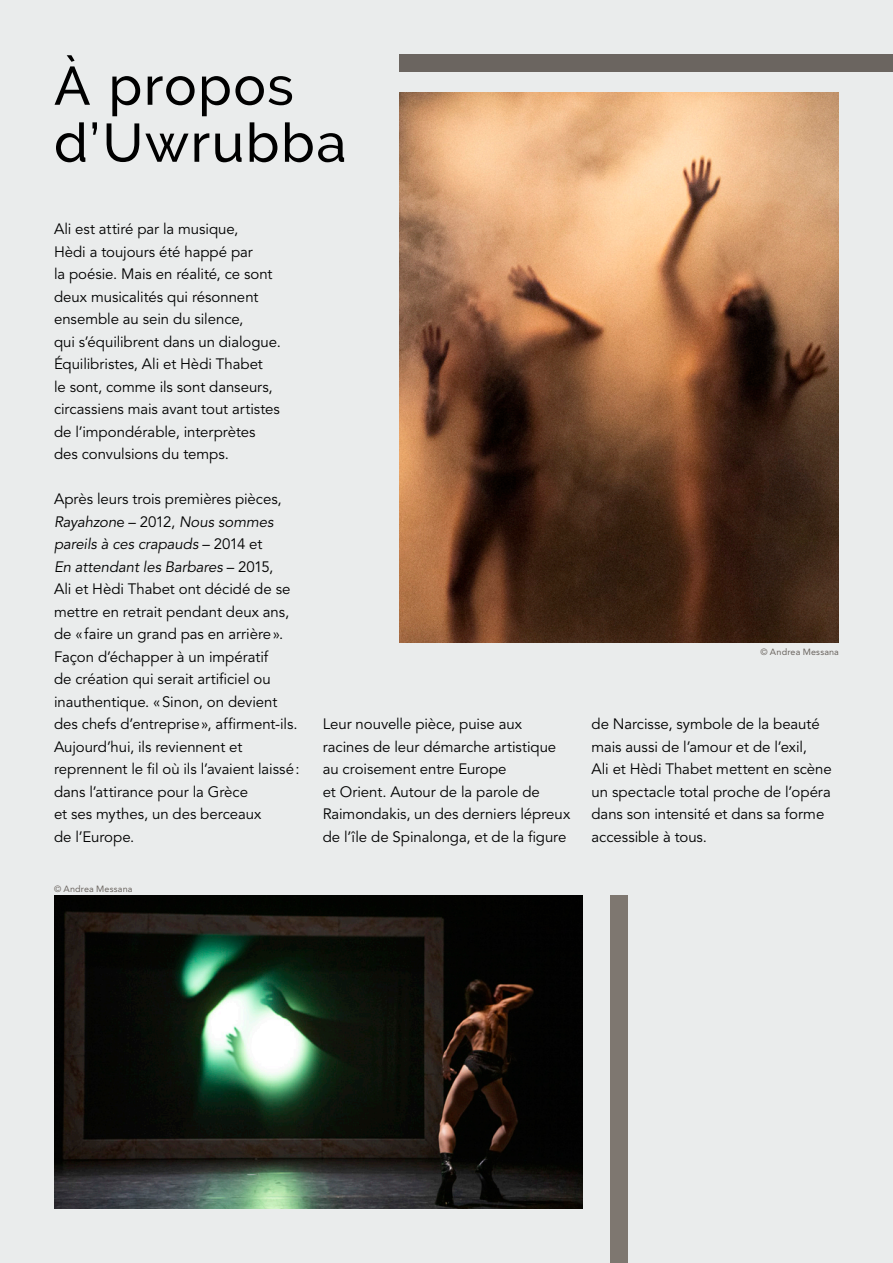
<style>
.page{position:relative;width:893px;height:1263px;background:#eaecec}
.page>*{position:absolute;margin:0;border:0;box-sizing:border-box;transform-origin:0 0}
.t1{font:500 54px/57px "Raleway";letter-spacing:.03em;color:#000}
.t2{font:15px/22.5px "Avenir LT Std";letter-spacing:-.005em;color:#000}
.t3{font:9px "Avenir";letter-spacing:.02em;color:#6b6560}
.s1{font-style:italic}
</style>
<div class="page">
<img style="left:400px;top:92px;width:439px;height:551px">
<div style="left:400px;top:54px;width:493px;height:17px;background:#6b6560"></div>
<img style="left:54px;top:895px;width:529px;height:314px">
<div style="left:611px;top:895px;width:17px;height:368px;background:#7e7770"></div>
<p class="t1" style="left:54px;top:57px;width:294px">À propos d’Uwrubba</p>
<p class="t2" style="left:54px;top:218px;width:228px">Ali est attiré par la musique,<br>Hèdi a toujours été happé par<br>la poésie. Mais en réalité, ce sont deux musicalités qui résonnent ensemble au sein du silence,<br>qui s’équilibrent dans un dialogue.<br>Équilibristes, Ali et Hèdi Thabet<br>le sont, comme ils sont danseurs, circassiens mais avant tout artistes de l’impondérable, interprètes des convulsions du temps.</p>
<p class="t2" style="left:54px;top:488px;width:245px">Après leurs trois premières pièces, <span class="s1">Rayahzon</span>e – 2012, <span class="s1">Nous sommes pareils à ces crapauds</span> – 2014 et<br><span class="s1">En attendant les Barbares</span> – 2015,<br>Ali et Hèdi Thabet ont décidé de se mettre en retrait pendant deux ans, de «faire un grand pas en arrière».<br>Façon d’échapper à un impératif<br>de création qui serait artificiel ou inauthentique. «Sinon, on devient des chefs d’entreprise», affirment-ils.</p>
<p class="t2" style="left:54px;top:736px;width:247px">Aujourd’hui, ils reviennent et reprennent le fil où ils l’avaient laissé: dans l’attirance pour la Grèce<br>et ses mythes, un des berceaux<br>de l’Europe.</p>
<p class="t3" style="left:54px;top:883px;width:80px">© Andrea Messana</p>
<p class="t3" style="left:760px;top:646px;width:80px">© Andrea Messana</p>
<p class="t2" style="left:323px;top:713px;width:249px">Leur nouvelle pièce, puise aux racines de leur démarche artistique au croisement entre Europe<br>et Orient. Autour de la parole de Raimondakis, un des derniers lépreux de l’île de Spinalonga, et de la figure</p>
<p class="t2" style="left:591px;top:713px;width:242px">de Narcisse, symbole de la beauté mais aussi de l’amour et de l’exil,<br>Ali et Hèdi Thabet mettent en scène un spectacle total proche de l’opéra dans son intensité et dans sa forme accessible à tous.</p>
</div>
